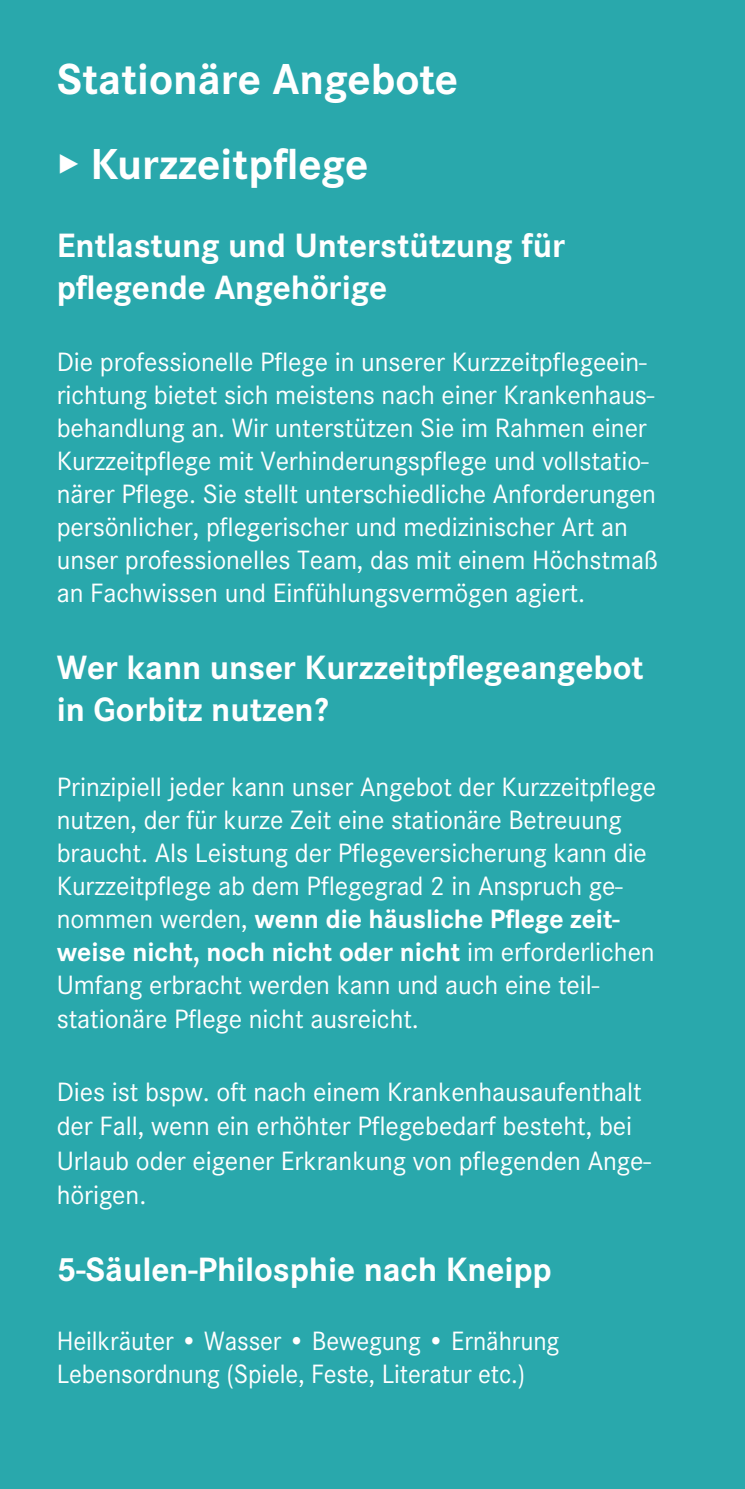
<style>
.page{position:relative;width:745px;height:1489px;background:#fff}
.page>*{position:absolute;margin:0;border:0;box-sizing:border-box;transform-origin:0 0}
.t1{font:700 45px "Corporate S";color:#fff}
.t2{font:700 35px/42px "Corporate S";letter-spacing:-.005em;color:#fff}
.t3{font:27.5px/33px "Corporate S";letter-spacing:-.005em;color:#fff}
.t4{font:27.5px/33px "Corporate S";letter-spacing:-.005em;color:#fff;scale:.96 1}
.s1{font-weight:700}
</style>
<div class="page">
<div style="left:0;top:0;width:744px;height:1488px;background:#29a8ac"></div>
<h1 class="t1" style="left:57px;top:54px;width:402px">Stationäre Angebote</h1>
<h1 class="t1" style="left:57px;top:140px;width:313px">▸ Kurzzeitpflege</h1>
<p class="t2" style="left:57px;top:224px;width:509px">Entlastung und Unterstützung für pflegende Angehörige</p>
<p class="t3" style="left:57px;top:345px;width:602px">Die professionelle Pflege in unserer Kurzzeitpflegeein&shy;richtung bietet sich meistens nach einer Krankenhaus&shy;behandlung an. Wir unterstützen Sie im Rahmen einer Kurzzeitpflege mit Verhinderungspflege und vollstatio&shy;närer Pflege. Sie stellt unterschiedliche Anforderungen persönlicher, pflegerischer und medizinischer Art an unser professionelles Team, das mit einem Höchstmaß an Fachwissen und Einfühlungsvermögen agiert.</p>
<p class="t2" style="left:57px;top:647px;width:588px">Wer kann unser Kurzzeitpflegeangebot in Gorbitz nutzen?</p>
<p class="t3" style="left:57px;top:770px;width:600px">Prinzipiell jeder kann unser Angebot der Kurzzeitpflege nutzen, der für kurze Zeit eine stationäre Betreuung braucht. Als Leistung der Pflegeversicherung kann die Kurzzeitpflege ab dem Pflegegrad 2 in Anspruch ge&shy;nommen werden, <span class="s1">wenn die häusliche Pflege zeit&shy;weise nicht, noch nicht oder nicht</span> im erforderlichen Umfang erbracht werden kann und auch eine teil&shy;stationäre Pflege nicht ausreicht.</p>
<p class="t3" style="left:57px;top:1074px;width:594px;line-height:34.5px">Dies ist bspw. oft nach einem Krankenhausaufenthalt der Fall, wenn ein erhöhter Pflegebedarf besteht, bei Urlaub oder eigener Erkrankung von pflegenden Ange&shy;hörigen.</p>
<p class="t2" style="left:57px;top:1248px;width:496px">5-Säulen-Philosphie nach Kneipp</p>
<p class="t4" style="left:57px;top:1323px;width:524px">Heilkräuter <span class="s1">•</span> Wasser <span class="s1">•</span> Bewegung <span class="s1">•</span> Ernährung<br>Lebensordnung (Spiele, Feste, Literatur etc.)</p>
</div>
